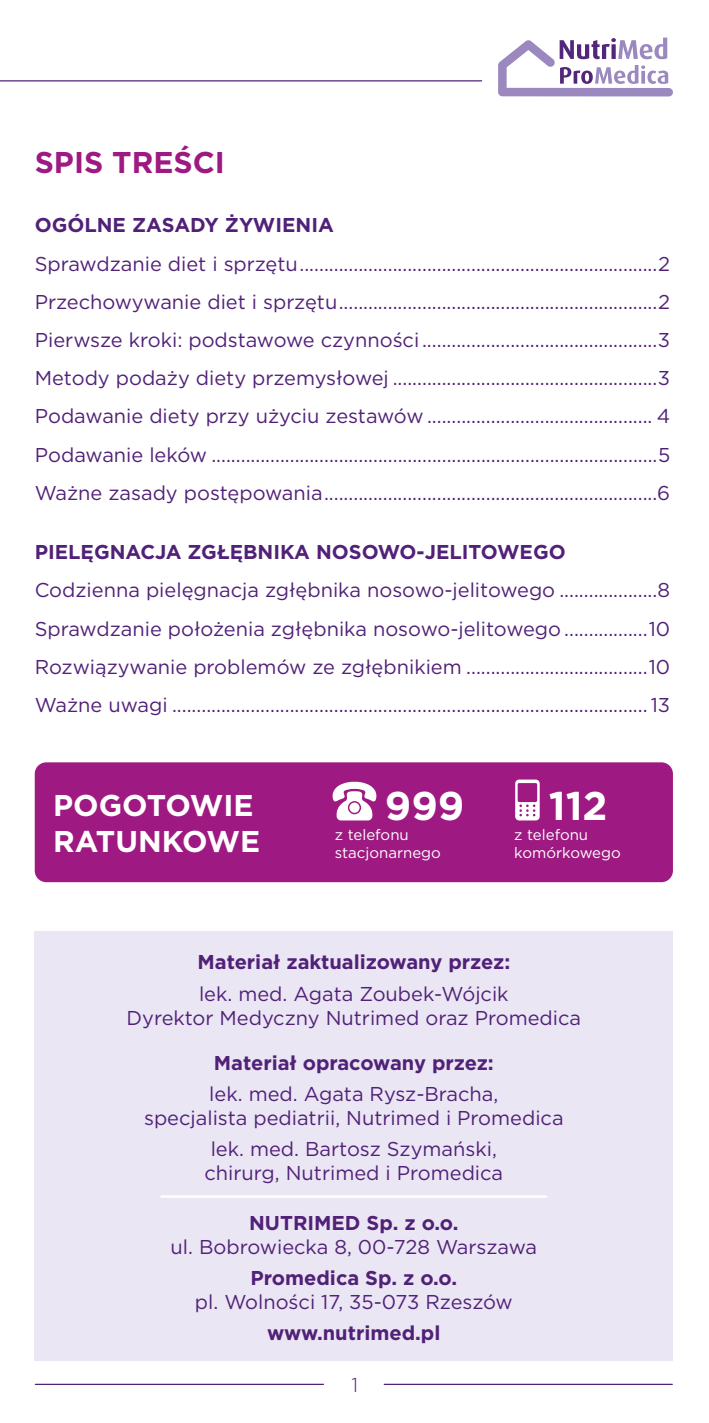
<style>
.page{position:relative;width:709px;height:1423px;background:#fff}
.page>*{position:absolute;margin:0;border:0;box-sizing:border-box;transform-origin:0 0}
.t1{font:700 40px "Gotham";color:#fff}
.t2{font:700 30px/36px "Gotham";color:#fff}
.t3{font:700 30px "Gotham";color:#9e1981}
.t4{font:20px/38.2px "Gotham";color:#512178;text-align:center}
.t5{font:700 20px "Gotham";color:#512178}
.t6{font:300 20px "Gotham";color:#512178}
.t7{font:15px/18px "Gotham";color:#fff}
</style>
<div class="page">
<hr style="left:0;top:80px;width:481px;height:1px;background:#512178">
<hr style="left:384px;top:1383px;width:288px;height:1px;background:#512178">
<hr style="left:35px;top:1383px;width:288px;height:1px;background:#512178">
<div style="left:35px;top:762px;width:638px;height:120px;background:#9e1981;border-radius:12px"></div>
<svg style="left:332px;top:781px;width:45px;height:39px"></svg>
<svg style="left:515px;top:779px;width:24px;height:41px"></svg>
<svg style="left:498px;top:38px;width:175px;height:58px"></svg>
<div style="left:35px;top:930px;width:638px;height:429px;background:#eae6f4"></div>
<hr style="left:161px;top:1194px;width:385px;height:3px;background:#fff">
<h2 class="t3" style="left:35px;top:150px;width:192px">SPIS TREŚCI</h2>
<p class="t5" style="left:35px;top:217px;width:300px">OGÓLNE ZASADY ŻYWIENIA</p>
<p class="t4" style="left:35px;top:246px;width:637px;text-align:justify">Sprawdzanie diet i sprzętu .........................................................................2<br>Przechowywanie diet i sprzętu .................................................................2<br>Pierwsze kroki: podstawowe czynności ................................................3<br>Metody podaży diety przemysłowej ......................................................3<br>Podawanie diety przy użyciu zestawów .............................................. 4<br>Podawanie leków ...........................................................................................5<br>Ważne zasady postępowania ....................................................................6</p>
<p class="t5" style="left:35px;top:543px;width:532px">PIELĘGNACJA ZGŁĘBNIKA NOSOWO-JELITOWEGO</p>
<p class="t4" style="left:35px;top:572px;width:637px;text-align:justify">Codzienna pielęgnacja zgłębnika nosowo-jelitowego ....................8<br>Sprawdzanie położenia zgłębnika nosowo-jelitowego .................10<br>Rozwiązywanie problemów ze zgłębnikiem .....................................10<br>Ważne uwagi ................................................................................................. 13</p>
<h2 class="t2" style="left:53px;top:789px;width:208px">POGOTOWIE<br>RATUNKOWE</h2>
<h1 class="t1" style="left:385px;top:789px;width:81px">999</h1>
<h1 class="t1" style="left:549px;top:789px;width:60px">112</h1>
<p class="t7" style="left:335px;top:827px;width:108px">z telefonu stacjonarnego</p>
<p class="t7" style="left:514px;top:827px;width:108px">z telefonu komórkowego</p>
<p class="t5" style="left:197px;top:953px;width:314px">Materiał zaktualizowany przez:</p>
<p class="t4" style="left:126px;top:982px;width:456px;line-height:24px">lek. med. Agata Zoubek-Wójcik<br>Dyrektor Medyczny Nutrimed oraz Promedica</p>
<p class="t5" style="left:214px;top:1054px;width:281px">Materiał opracowany przez:</p>
<p class="t4" style="left:144px;top:1083px;width:421px;line-height:24px">lek. med. Agata Rysz-Bracha,<br>specjalista pediatrii, Nutrimed i Promedica</p>
<p class="t4" style="left:204px;top:1138px;width:300px;line-height:24px">lek. med. Bartosz Szymański, chirurg, Nutrimed i Promedica</p>
<p class="t5" style="left:249px;top:1214px;width:211px">NUTRIMED Sp. z o.o.</p>
<p class="t4" style="left:171px;top:1228px;width:368px">ul. Bobrowiecka 8, 00-728 Warszawa</p>
<p class="t5" style="left:250px;top:1269px;width:208px">Promedica Sp. z o.o.</p>
<p class="t4" style="left:195px;top:1283px;width:319px">pl. Wolności 17, 35-073 Rzeszów</p>
<p class="t5" style="left:267px;top:1324px;width:175px">www.nutrimed.pl</p>
<p class="t6" style="left:351px;top:1376px;width:8px">1</p>
</div>
